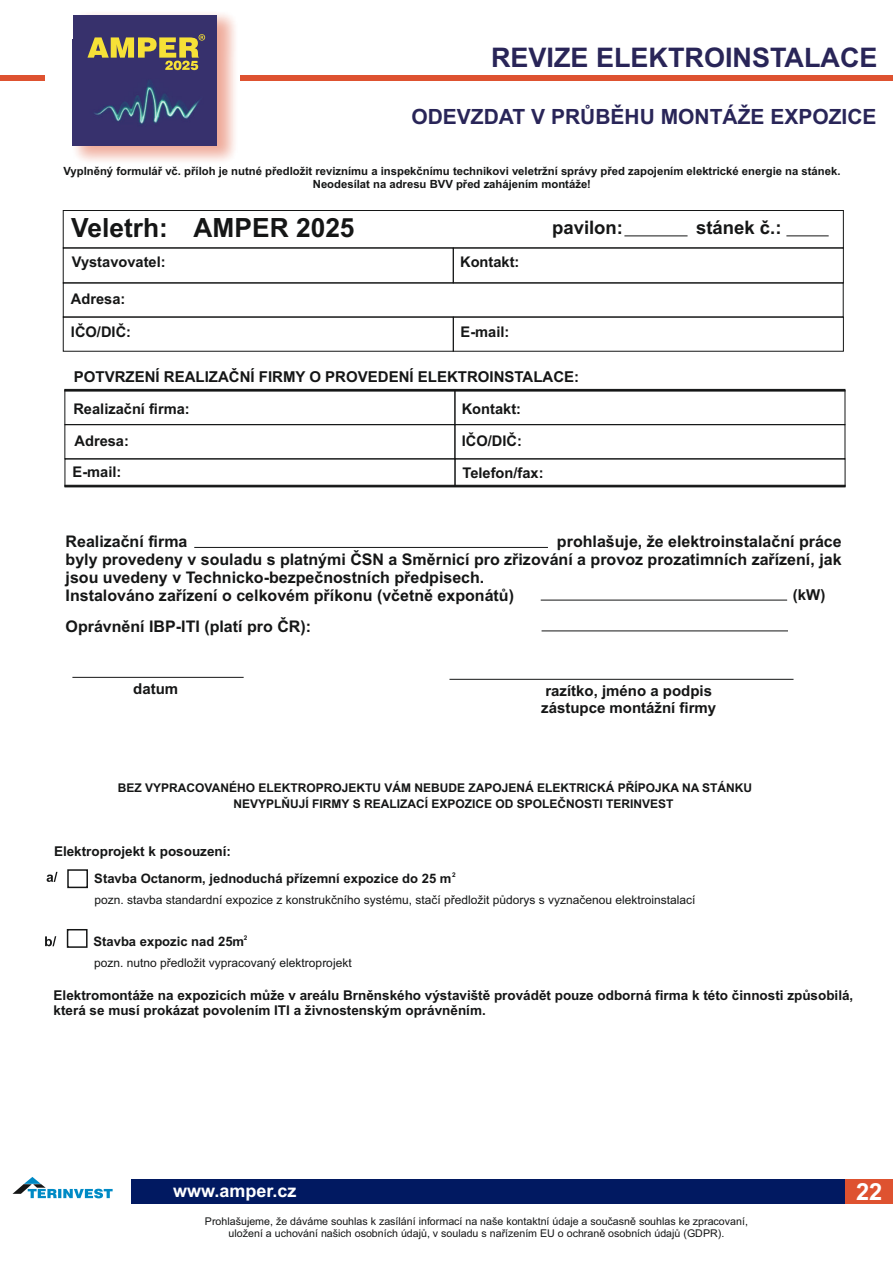
<style>
.page{position:relative;width:893px;height:1263px;background:#fff}
.page>*{position:absolute;margin:0;border:0;box-sizing:border-box;transform-origin:0 0}
.t1{font:700 27px "Arial";color:#292558}
.t2{font:700 26.55px "Arial";color:#151616}
.t3{font:700 23.55px "Arial";color:#fff}
.t4{font:700 21px "Arial";color:#292558}
.t5{font:700 18.6px "Arial";color:#151616}
.t6{font:700 18px "Arial";color:#fff}
.t7{font:700 16.05px/17.9px "Arial";color:#151616}
.t8{font:700 15px/16.8px "Arial";color:#151616}
.t9{font:700 14.7px/31.7px "Arial";color:#151616}
.t10{font:700 13.5px/15.1px "Arial";color:#151616}
.t11{font:700 13.05px "Arial";color:#151616}
.t12{font:12px "Arial";color:#151616}
.t13{font:700 12px "Arial";color:#151616}
.t14{font:700 11.25px/12.6px "Arial";color:#151616;text-align:center}
.t15{font:10.65px/11.9px "Arial";color:#151616;text-align:center}
.t16{font:700 6.45px "Arial";color:#151616}
</style>
<div class="page">
<div style="left:63px;top:248px;width:390px;height:35px;border:1px solid #151616"></div>
<div style="left:453px;top:248px;width:390px;height:35px;border:1px solid #151616"></div>
<svg style="left:63px;top:210px;width:781px;height:38px"></svg>
<svg style="left:65px;top:486px;width:780px;height:1px"></svg>
<div style="left:65px;top:459px;width:390px;height:27px;border:1px solid #151616"></div>
<div style="left:455px;top:459px;width:390px;height:27px;border:1px solid #151616"></div>
<svg style="left:45px;top:936px;width:11px;height:10px"></svg>
<svg style="left:47px;top:872px;width:10px;height:10px"></svg>
<div style="left:63px;top:317px;width:390px;height:34px;border:1px solid #151616"></div>
<div style="left:453px;top:317px;width:390px;height:34px;border:1px solid #151616"></div>
<div style="left:65px;top:424px;width:390px;height:35px;border:1px solid #151616"></div>
<div style="left:455px;top:424px;width:390px;height:35px;border:1px solid #151616"></div>
<div style="left:67px;top:869px;width:21px;height:19px;border:2px solid #151616"></div>
<hr style="left:64px;top:389px;width:781px;height:2px;background:#151616">
<hr style="left:786px;top:235px;width:43px;height:1px;background:#151616">
<hr style="left:624px;top:235px;width:64px;height:1px;background:#151616">
<div style="left:67px;top:929px;width:21px;height:19px;border:2px solid #151616"></div>
<hr style="left:194px;top:547px;width:354px;height:1px;background:#151616">
<hr style="left:541px;top:600px;width:246px;height:1px;background:#151616">
<hr style="left:542px;top:630px;width:246px;height:1px;background:#151616">
<hr style="left:72px;top:677px;width:172px;height:1px;background:#151616">
<hr style="left:449px;top:679px;width:344px;height:1px;background:#151616">
<div style="left:131px;top:1179px;width:761px;height:25px;background:#011961"></div>
<svg style="left:13px;top:1177px;width:100px;height:21px"></svg>
<div style="left:845px;top:1179px;width:47px;height:25px;background:#de5230"></div>
<div style="left:241px;top:75px;width:652px;height:6px;background:#de5230"></div>
<div style="left:0;top:75px;width:45px;height:6px;background:#de5230"></div>
<div style="left:63px;top:4px;width:183px;height:169px;background:#de5230;opacity:.49"></div>
<img style="left:73px;top:48px;width:144px;height:97px">
<div style="left:73px;top:15px;width:144px;height:33px;background:#37316c"></div>
<svg style="left:87px;top:34px;width:118px;height:36px"></svg>
<h1 class="t1" style="left:491px;top:47px;width:388px">REVIZE ELEKTROINSTALACE</h1>
<h3 class="t4" style="left:411px;top:109px;width:467px">ODEVZDAT V PRŮBĚHU MONTÁŽE EXPOZICE</h3>
<p class="t14" style="left:63px;top:166px;width:779px">Vyplněný formulář vč. příloh je nutné předložit reviznímu a inspekčnímu technikovi veletržní správy před zapojením elektrické energie na stánek.<br>Neodesílat na adresu BVV před zahájením montáže!</p>
<h2 class="t2" style="left:71px;top:218px;width:285px">Veletrh: AMPER 2025</h2>
<p class="t9" style="left:72px;top:247px;width:95px">Vystavovatel:</p>
<p class="t9" style="left:460px;top:247px;width:61px">Kontakt:</p>
<p class="t9" style="left:71px;top:285px;width:56px">Adresa:</p>
<p class="t9" style="left:71px;top:318px;width:62px">IČO/DIČ:</p>
<p class="t9" style="left:461px;top:317px;width:50px">E-mail:</p>
<p class="t5" style="left:552px;top:221px;width:72px">pavilon:</p>
<p class="t5" style="left:696px;top:221px;width:87px">stánek č.:</p>
<p class="t8" style="left:74px;top:369px;width:507px">POTVRZENÍ REALIZAČNÍ FIRMY O PROVEDENÍ ELEKTROINSTALACE:</p>
<p class="t9" style="left:73px;top:394px;width:118px">Realizační firma:</p>
<p class="t9" style="left:462px;top:394px;width:62px">Kontakt:<br>IČO/DIČ:</p>
<p class="t9" style="left:73px;top:458px;width:50px">E-mail:</p>
<p class="t9" style="left:462px;top:458px;width:83px">Telefon/fax:</p>
<p class="t9" style="left:75px;top:426px;width:56px">Adresa:</p>
<p class="t7" style="left:66px;top:534px;width:778px;text-indent:491px">prohlašuje, že elektroinstalační práce byly provedeny v souladu s platnými ČSN a Směrnicí pro zřizování a provoz prozatimních zařízení, jak jsou uvedeny v Technicko-bezpečnostních předpisech.<br>Instalováno zařízení o celkovém příkonu (včetně exponátů)</p>
<p class="t7" style="left:66px;top:619px;width:247px">Oprávnění IBP-ITI (platí pro ČR):</p>
<p class="t7" style="left:66px;top:534px;width:123px">Realizační firma</p>
<p class="t8" style="left:793px;top:587px;width:34px">(kW)</p>
<p class="t8" style="left:133px;top:682px;width:46px">datum</p>
<p class="t8" style="left:541px;top:684px;width:177px">razítko, jméno a podpis zástupce montážní firmy</p>
<p class="t13" style="left:118px;top:783px;width:636px">BEZ VYPRACOVANÉHO ELEKTROPROJEKTU VÁM NEBUDE ZAPOJENÁ ELEKTRICKÁ PŘÍPOJKA NA STÁNKU</p>
<p class="t13" style="left:234px;top:800px;width:441px">NEVYPLŇUJÍ FIRMY S REALIZACÍ EXPOZICE OD SPOLEČNOSTI TERINVEST</p>
<p class="t10" style="left:54px;top:844px;width:179px">Elektroprojekt k posouzení:</p>
<p class="t11" style="left:94px;top:873px;width:363px">Stavba Octanorm, jednoduchá přízemní expozice do 25 m <sup>2</sup></p>
<p class="t12" style="left:94px;top:896px;width:602px">pozn. stavba standardní expozice z konstrukčního systému, stačí předložit půdorys s vyznačenou elektroinstalací</p>
<p class="t11" style="left:93px;top:936px;width:152px">Stavba expozic nad 25m</p>
<p class="t16" style="left:244px;top:935px;width:5px">2</p>
<p class="t12" style="left:94px;top:959px;width:259px">pozn. nutno předložit vypracovaný elektroprojekt</p>
<p class="t10" style="left:54px;top:989px;width:801px">Elektromontáže na expozicích může v areálu Brněnského výstaviště provádět pouze odborná firma k této činnosti způsobilá, která se musí prokázat povolením ITI a živnostenským oprávněním.</p>
<p class="t6" style="left:173px;top:1183px;width:125px">www.amper.cz</p>
<p class="t15" style="left:205px;top:1216px;width:544px">Prohlašujeme, že dáváme souhlas k zasílání informací na naše kontaktní údaje a současně souhlas ke zpracovaní, uložení a uchování našich osobních údajů, v souladu s nařízením EU o ochraně osobních údajů (GDPR).</p>
<h3 class="t3" style="left:856px;top:1183px;width:28px">22</h3>
</div>
